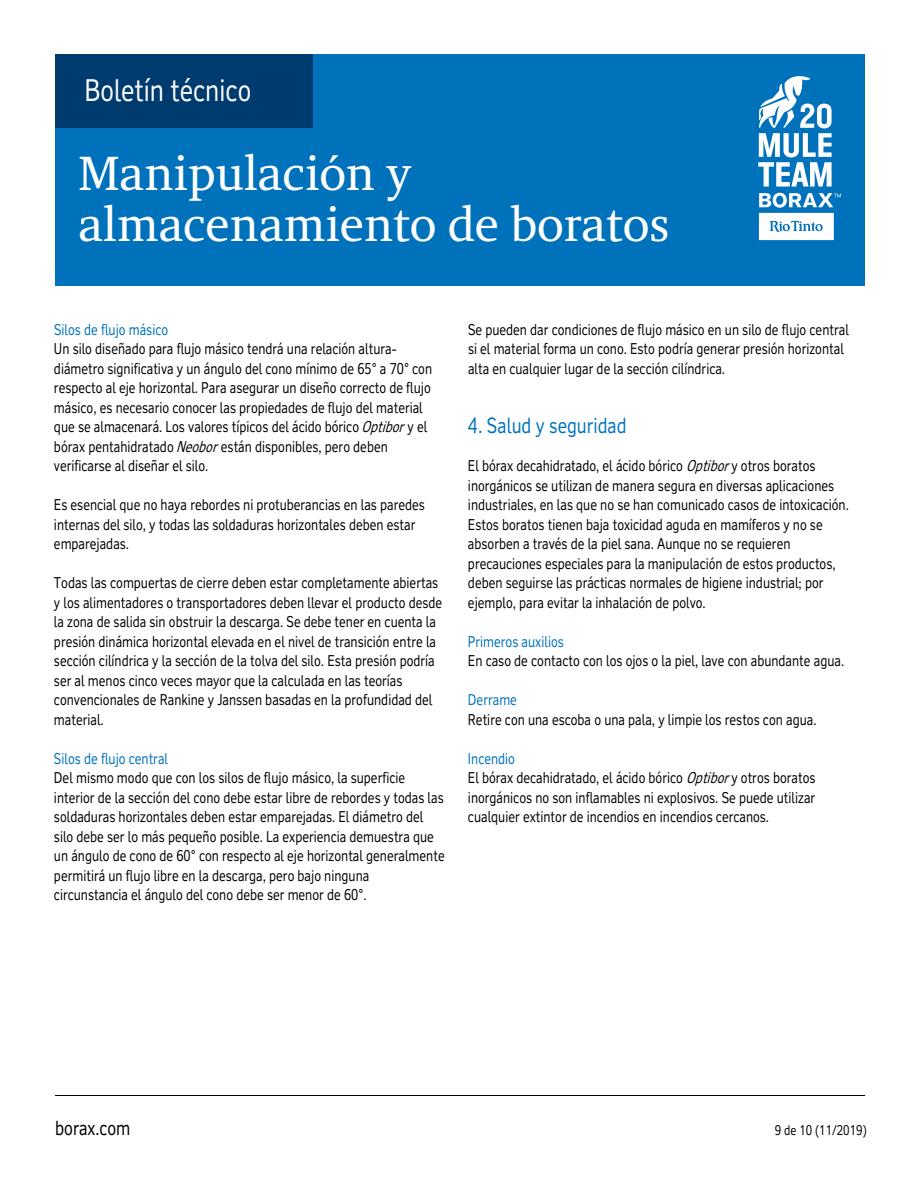
<style>
.page{position:relative;width:918px;height:1188px;background:#fff}
.page>*{position:absolute;margin:0;border:0;box-sizing:border-box;transform-origin:0 0}
.t1{font:49.5px/51px "RT Albanese";color:#fff}
.t2{font:30px "RT Vickerman";color:#fff;scale:.85 1}
.t3{font:21px "RT Vickerman";color:#0072bc;scale:.85 1}
.t4{font:19.5px "RT Vickerman";color:#000;scale:.85 1}
.t5{font:15px/19.5px "RT Vickerman";color:#000;scale:.85 1}
.t6{font:15px "RT Vickerman";color:#0072bc;scale:.85 1}
.t7{font:13.5px "RT Vickerman";color:#000;scale:.85 1}
.s1{font-style:italic}
.s2{color:#0072bc}
</style>
<div class="page">
<div style="left:55px;top:54px;width:810px;height:231px;background:#0072bc"></div>
<svg style="left:758px;top:76px;width:74px;height:111px"></svg>
<svg style="left:759px;top:193px;width:82px;height:47px"></svg>
<div style="left:55px;top:54px;width:257px;height:73px;background:#003b70"></div>
<hr style="left:55px;top:1095px;width:810px;height:1px;background:#000">
<h2 class="t2" style="left:84px;top:72px;width:198px">Boletín técnico</h2>
<h1 class="t1" style="left:78px;top:148px;width:593px">Manipulación y almacenamiento de boratos</h1>
<p class="t6" style="left:54px;top:320px;width:136px">Silos de flujo másico</p>
<p class="t5" style="left:54px;top:339px;width:446px">Un silo diseñado para flujo másico tendrá una relación altura&shy;diámetro significativa y un ángulo del cono mínimo de 65° a 70° con respecto al eje horizontal. Para asegurar un diseño correcto de flujo másico, es necesario conocer las propiedades de flujo del material que se almacenará. Los valores típicos del ácido bórico <span class="s1">Optibor</span>y el bórax pentahidratado <span class="s1">Neobor</span>están disponibles, pero deben verificarse al diseñar el silo.</p>
<p class="t5" style="left:54px;top:495px;width:438px">Es esencial que no haya rebordes ni protuberancias en las paredes internas del silo, y todas las soldaduras horizontales deben estar emparejadas.</p>
<p class="t5" style="left:54px;top:573px;width:458px">Todas las compuertas de cierre deben estar completamente abiertas y los alimentadores o transportadores deben llevar el producto desde la zona de salida sin obstruir la descarga. Se debe tener en cuenta la presión dinámica horizontal elevada en el nivel de transición entre la sección cilíndrica y la sección de la tolva del silo. Esta presión podría ser al menos cinco veces mayor que la calculada en las teorías convencionales de Rankine y Janssen basadas en la profundidad del material.</p>
<p class="t6" style="left:54px;top:749px;width:136px">Silos de flujo central</p>
<p class="t5" style="left:54px;top:768px;width:461px">Del mismo modo que con los silos de flujo másico, la superficie interior de la sección del cono debe estar libre de rebordes y todas las soldaduras horizontales deben estar emparejadas. El diámetro del silo debe ser lo más pequeño posible. La experiencia demuestra que un ángulo de cono de 60° con respecto al eje horizontal generalmente permitirá un flujo libre en la descarga, pero bajo ninguna circunstancia el ángulo del cono debe ser menor de 60°.</p>
<p class="t5" style="left:468px;top:319px;width:450px">Se pueden dar condiciones de flujo másico en un silo de flujo central si el material forma un cono. Esto podría generar presión horizontal alta en cualquier lugar de la sección cilíndrica.</p>
<h3 class="t3" style="left:468px;top:412px;width:188px">4. Salud y seguridad</h3>
<p class="t5" style="left:468px;top:456px;width:450px">El bórax decahidratado, el ácido bórico <span class="s1">Optibor</span>y otros boratos inorgánicos se utilizan de manera segura en diversas aplicaciones industriales, en las que no se han comunicado casos de intoxicación.<br>Estos boratos tienen baja toxicidad aguda en mamíferos y no se absorben a través de la piel sana. Aunque no se requieren precauciones especiales para la manipulación de estos productos, deben seguirse las prácticas normales de higiene industrial; por ejemplo, para evitar la inhalación de polvo.</p>
<p class="t6" style="left:468px;top:632px;width:114px">Primeros auxilios</p>
<p class="t5" style="left:468px;top:651px;width:444px">En caso de contacto con los ojos o la piel, lave con abundante agua.</p>
<p class="t6" style="left:468px;top:691px;width:59px">Derrame</p>
<p class="t5" style="left:468px;top:709px;width:412px">Retire con una escoba o una pala, y limpie los restos con agua.</p>
<p class="t5" style="left:468px;top:748px;width:410px"><span class="s2">Incendio<br></span>El bórax decahidratado, el ácido bórico <span class="s1">Optibor</span>y otros boratos inorgánicos no son inflamables ni explosivos. Se puede utilizar cualquier extintor de incendios en incendios cercanos.</p>
<h3 class="t4" style="left:55px;top:1116px;width:90px">borax.com</h3>
<p class="t7" style="left:775px;top:1122px;width:110px">9 de 10 (11/2019)</p>
</div>
